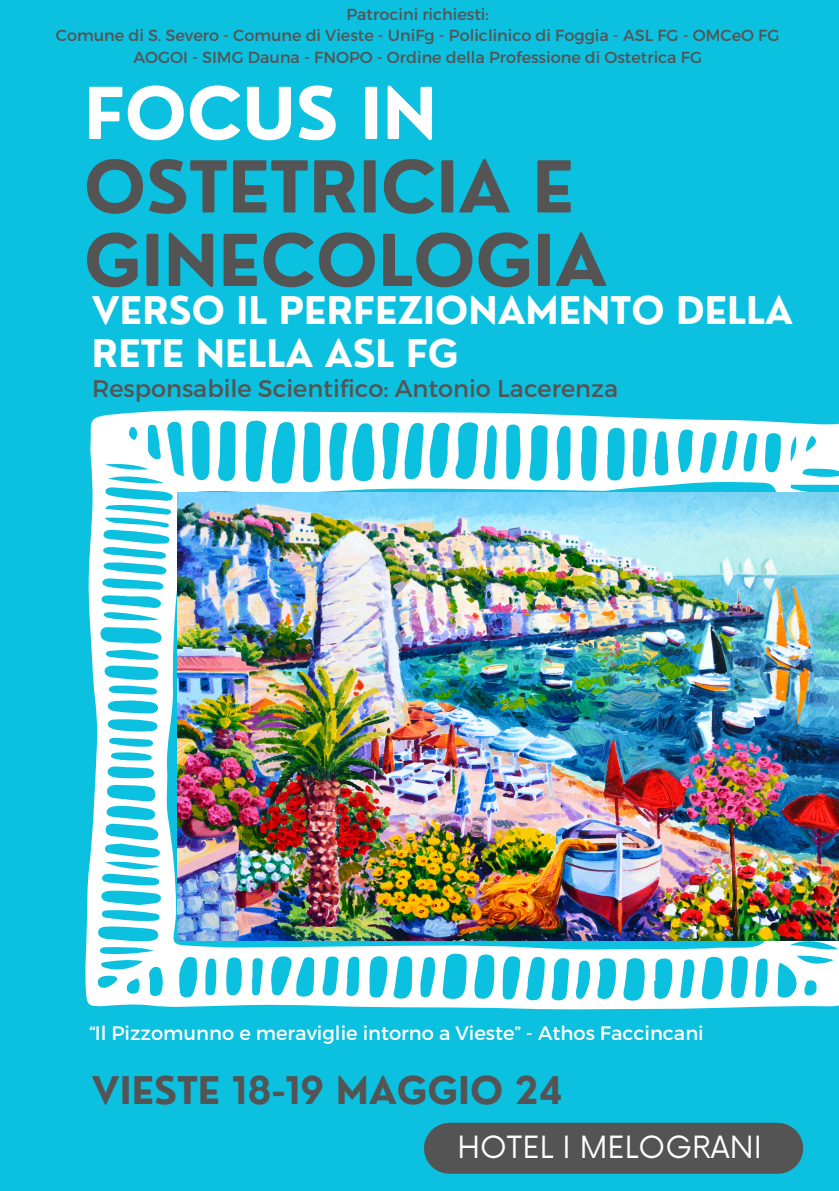
<style>
.page{position:relative;width:839px;height:1191px;background:#fff}
.page>*{position:absolute;margin:0;border:0;box-sizing:border-box;transform-origin:0 0}
.t1{font:700 69.6px/73.6px "Nourd";color:#545454}
.t2{font:700 37.2px/42.2px "Nourd";color:#fff}
.t3{font:700 37.2px "Nourd";color:#545454}
.t4{font:29.8px "Now";color:#fff}
.t5{font:24px "Montserrat";color:#545454}
.t6{font:19.4px "Montserrat";color:#fff}
.t7{font:16px "Montserrat";color:#545454}
.s1{color:#fff}
</style>
<div class="page">
<div style="left:0;top:0;width:838px;height:1191px;background:#0cc0df"></div>
<svg style="left:85px;top:410px;width:753px;height:600px;fill:#fff"></svg>
<img style="left:177px;top:492px;width:661px;height:449px">
<div style="left:449px;top:1123px;width:328px;height:51px;background:#545454"></div>
<h2 class="t7" style="left:346px;top:4px;width:144px">Patrocini richiesti:</h2>
<h4 class="t7" style="left:56px;top:25px;width:725px">Comune di S. Severo - Comune di Vieste - UniFg - Policlinico di Foggia - ASL FG - OMCeO FG</h4>
<p class="t7" style="left:133px;top:47px;width:570px">AOGOI - SIMG Dauna - FNOPO - Ordine della Professione di Ostetrica FG</p>
<p class="t1" style="left:84px;top:76px;width:524px"><span class="s1">FOCUS IN<br></span>OSTETRICIA E<br>GINECOLOGIA</p>
<p class="t2" style="left:92px;top:289px;width:702px">VERSO IL PERFEZIONAMENTO DELLA<br>RETE NELLA ASL FG</p>
<p class="t5" style="left:92px;top:373px;width:527px">Responsabile Scientifico: Antonio Lacerenza</p>
<h5 class="t6" style="left:89px;top:1021px;width:616px">“Il Pizzomunno e meraviglie intorno a Vieste” - Athos Faccincani</h5>
<p class="t3" style="left:92px;top:1067px;width:472px">VIESTE 18-19 MAGGIO 24</p>
<h1 class="t4" style="left:457px;top:1130px;width:306px">HOTEL I MELOGRANI</h1>
</div>
